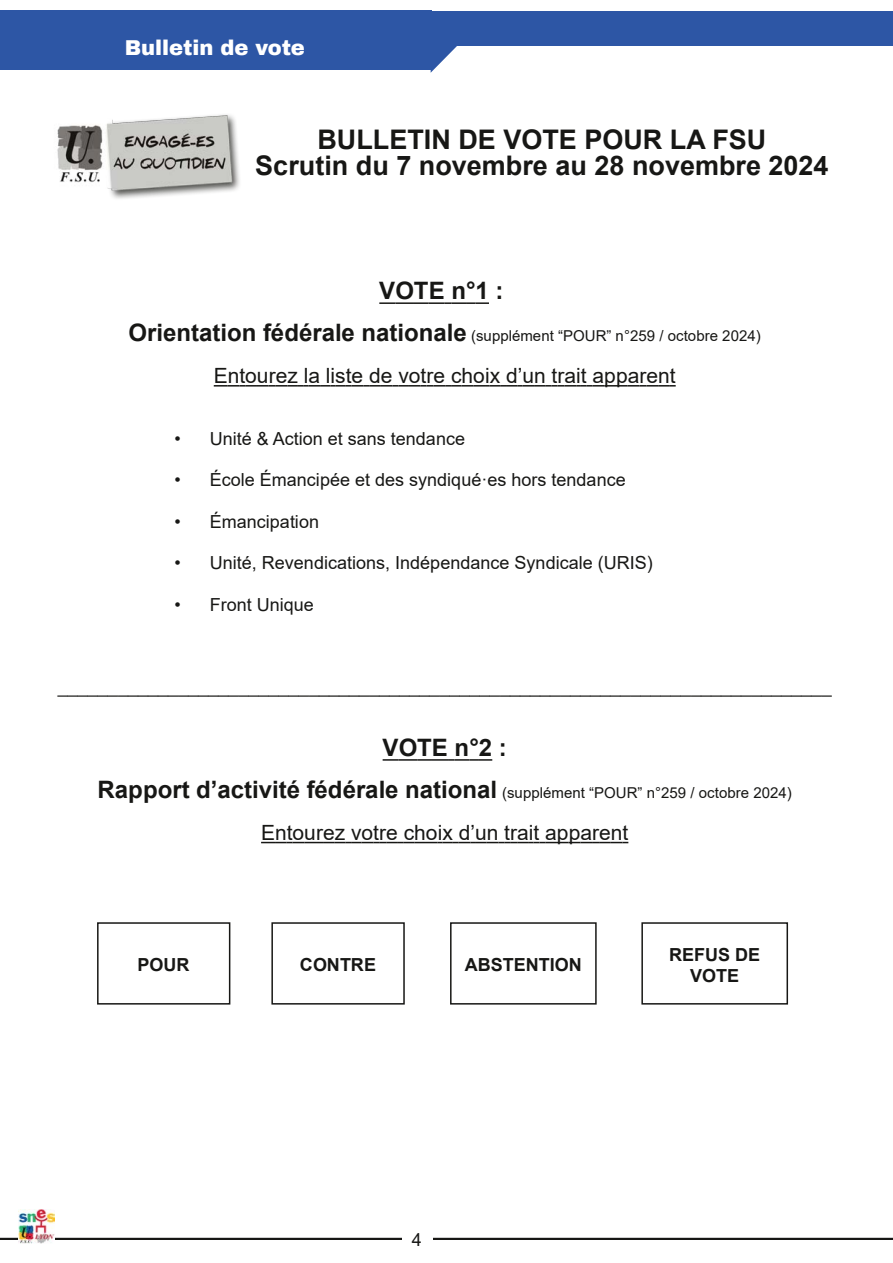
<style>
.page{position:relative;width:893px;height:1263px;background:#fff}
.page>*{position:absolute;margin:0;border:0;box-sizing:border-box;transform-origin:0 0}
.t1{font:700 27px/25.3px "Arial";color:#171715;text-align:center}
.t2{font:700 24px "Arial";color:#171715}
.t3{font:21px "Arial";color:#171715}
.t4{font:900 21px "Archivo";color:#fff}
.t5{font:18px "Arial";color:#171715}
.t6{font:700 18px/20.7px "Arial";color:#171715;text-align:center}
.t7{font:15px "Arial";letter-spacing:.005em;color:#171715}
.s1{font-weight:700;font-size:24px}
</style>
<div class="page">
<div style="left:0;top:12px;width:893px;height:34px;background:#2d56a5"></div>
<div style="left:0;top:10px;width:431px;height:59px;background:#2d56a5"></div>
<svg style="left:431px;top:46px;width:26px;height:27px"></svg>
<svg style="left:0;top:1237px;width:893px;height:2px;background:#727271"></svg>
<div style="left:402px;top:1226px;width:31px;height:22px;background:#fff"></div>
<img style="left:18px;top:1209px;width:36px;height:34px">
<svg style="left:379px;top:302px;width:110px;height:2px"></svg>
<svg style="left:214px;top:385px;width:462px;height:1px"></svg>
<svg style="left:383px;top:759px;width:109px;height:1px"></svg>
<svg style="left:261px;top:841px;width:367px;height:2px"></svg>
<img style="left:57px;top:114px;width:183px;height:85px">
<div style="left:97px;top:922px;width:133px;height:82px;border:2px solid #171715"></div>
<div style="left:271px;top:922px;width:134px;height:82px;border:2px solid #171715"></div>
<div style="left:450px;top:922px;width:147px;height:82px;border:2px solid #171715"></div>
<div style="left:641px;top:922px;width:147px;height:82px;border:2px solid #171715"></div>
<p class="t4" style="left:125px;top:35px;width:182px">Bulletin de vote</p>
<h1 class="t1" style="left:255px;top:127px;width:575px">BULLETIN DE VOTE POUR LA FSU<br>Scrutin du 7 novembre au 28 novembre 2024</h1>
<h2 class="t2" style="left:379px;top:278px;width:126px">VOTE n°1 :</h2>
<p class="t7" style="left:129px;top:328px;width:634px"><span class="s1">Orientation fédérale nationale</span> (supplément “POUR” n°259 / octobre 2024)</p>
<p class="t3" style="left:214px;top:364px;width:463px">Entourez la liste de votre choix d’un trait apparent</p>
<p class="t5" style="left:174px;top:428px;width:292px">• Unité &amp; Action et sans tendance</p>
<p class="t5" style="left:174px;top:470px;width:453px">• École Émancipée et des syndiquéꞏes hors tendance</p>
<p class="t5" style="left:174px;top:511px;width:146px">• Émancipation</p>
<p class="t5" style="left:174px;top:553px;width:480px">• Unité, Revendications, Indépendance Syndicale (URIS)</p>
<p class="t5" style="left:174px;top:594px;width:141px">• Front Unique</p>
<p class="t5" style="left:58px;top:677px;width:775px">_____________________________________________________________________________</p>
<h2 class="t2" style="left:383px;top:734px;width:126px">VOTE n°2 :</h2>
<p class="t7" style="left:98px;top:784px;width:696px"><span class="s1">Rapport d’activité fédérale national</span> (supplément “POUR” n°259 / octobre 2024)</p>
<p class="t3" style="left:261px;top:820px;width:369px">Entourez votre choix d’un trait apparent</p>
<p class="t6" style="left:138px;top:955px;width:53px">POUR</p>
<p class="t6" style="left:300px;top:955px;width:78px">CONTRE</p>
<p class="t6" style="left:465px;top:955px;width:118px">ABSTENTION</p>
<p class="t6" style="left:669px;top:944px;width:93px">REFUS DE<br>VOTE</p>
<p class="t5" style="left:412px;top:1229px;width:12px">4</p>
</div>
